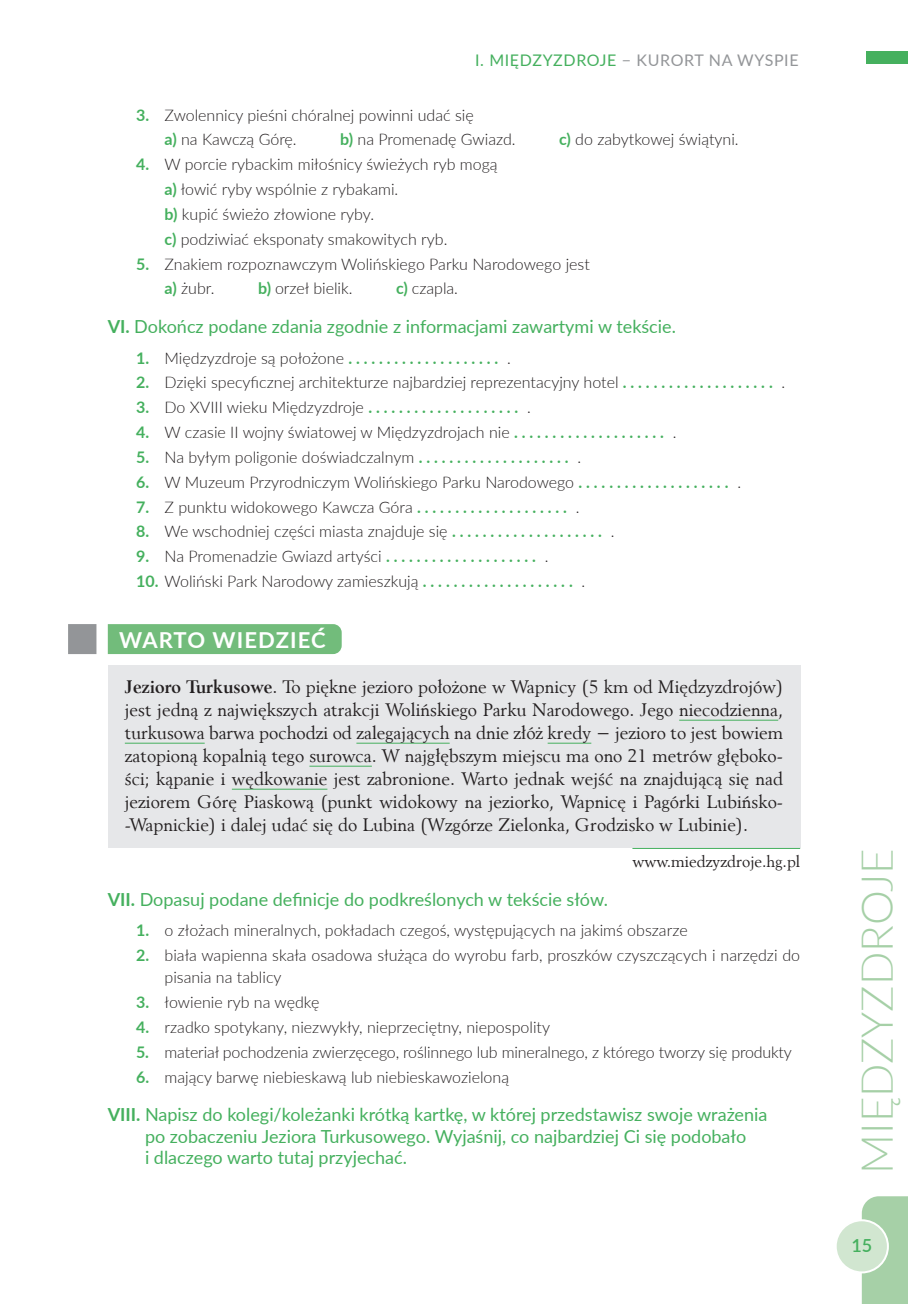
<style>
.page{position:relative;width:908px;height:1304px;background:#fff}
.page>*{position:absolute;margin:0;border:0;box-sizing:border-box;transform-origin:0 0}
.t1{font:300 44px "Lato";color:#a6d0a7}
.t2{font:700 22px "Lato";letter-spacing:.05em;color:#fff}
.t3{font:18px/23px "Revival 565 EU";color:#231f20;text-align:justify}
.t4{font:18px/21.6px "Lato";color:#45b05e}
.t5{font:600 18px "Lato";color:#45b05e}
.t6{font:300 16px/24.8px "Lato";color:#231f20}
.t7{font:16px "Lato";letter-spacing:.04em;color:#939598}
.t8{font:16px "Revival 565 EU";color:#231f20}
.s1{color:#45b05e}
.s2{font-weight:700;color:#45b05e}
.s3{font-weight:700}
</style>
<div class="page">
<div style="left:835px;top:1220px;width:52px;height:52px;background:#d1e6d0;border-radius:50%"></div>
<div style="left:834px;top:1219px;width:54px;height:54px;border:2px solid #fff;border-radius:50%"></div>
<div style="left:866px;top:51px;width:41px;height:12px;background:#45b05e"></div>
<div style="left:108px;top:624px;width:233px;height:30px;background:#72bc7b"></div>
<div style="left:68px;top:624px;width:28px;height:30px;background:#939598"></div>
<div style="left:108px;top:665px;width:691px;height:182px;background:#e6e7e9"></div>
<hr style="left:678px;top:720px;width:99px;height:1px;background:#45b05e">
<hr style="left:125px;top:743px;width:79px;height:1px;background:#45b05e">
<hr style="left:356px;top:743px;width:93px;height:1px;background:#45b05e">
<hr style="left:547px;top:743px;width:44px;height:1px;background:#45b05e">
<hr style="left:309px;top:766px;width:62px;height:1px;background:#45b05e">
<hr style="left:232px;top:789px;width:95px;height:1px;background:#45b05e">
<hr style="left:632px;top:848px;width:167px;height:1px;background:#45b05e">
<svg style="left:861px;top:1196px;width:47px;height:108px"></svg>
<p class="t7" style="left:475px;top:49px;width:325px"><span class="s1">I. MIĘDZYZDROJE</span> − KURORT NA WYSPIE</p>
<p class="t6" style="left:164px;top:102px;width:310px;text-indent:-28px"><span class="s2">3.</span> Zwolennicy pieśni chóralnej powinni udać się <span class="s2">a)</span> na Kawczą Górę.</p>
<p class="t6" style="left:340px;top:127px;width:177px"><span class="s2">b)</span> na Promenadę Gwiazd.</p>
<p class="t6" style="left:559px;top:127px;width:181px"><span class="s2">c)</span> do zabytkowej świątyni.</p>
<p class="t6" style="left:164px;top:152px;width:334px;text-indent:-28px"><span class="s2">4.</span> W porcie rybackim miłośnicy świeżych ryb mogą <span class="s2">a)</span> łowić ryby wspólnie z rybakami.<br><span class="s2">b)</span> kupić świeżo złowione ryby.<br><span class="s2">c)</span> podziwiać eksponaty smakowitych ryb.</p>
<p class="t6" style="left:164px;top:251px;width:426px;text-indent:-28px"><span class="s2">5.</span> Znakiem rozpoznawczym Wolińskiego Parku Narodowego jest <span class="s2">a)</span> żubr.</p>
<p class="t6" style="left:258px;top:276px;width:96px"><span class="s2">b)</span> orzeł bielik.</p>
<p class="t6" style="left:396px;top:276px;width:63px"><span class="s2">c)</span> czapla.</p>
<p class="t4" style="left:108px;top:315px;width:569px"><span class="s3">VI.</span> Dokończ podane zdania zgodnie z informacjami zawartymi w tekście.</p>
<p class="t6" style="left:136px;top:345px;width:376px"><span class="s2">1.</span> Międzyzdroje są położone <span class="s2">. . . . . . . . . . . . . . . . . . . .</span> .</p>
<p class="t6" style="left:136px;top:370px;width:650px"><span class="s2">2.</span> Dzięki specyficznej architekturze najbardziej reprezentacyjny hotel <span class="s2">. . . . . . . . . . . . . . . . . . . .</span> .</p>
<p class="t6" style="left:136px;top:394px;width:396px"><span class="s2">3.</span> Do XVIII wieku Międzyzdroje <span class="s2">. . . . . . . . . . . . . . . . . . . .</span> .</p>
<p class="t6" style="left:136px;top:419px;width:541px"><span class="s2">4.</span> W czasie II wojny światowej w Międzyzdrojach nie <span class="s2">. . . . . . . . . . . . . . . . . . . .</span> .</p>
<p class="t6" style="left:136px;top:444px;width:446px"><span class="s2">5.</span> Na byłym poligonie doświadczalnym <span class="s2">. . . . . . . . . . . . . . . . . . . .</span> .</p>
<p class="t6" style="left:136px;top:469px;width:606px"><span class="s2">6.</span> W Muzeum Przyrodniczym Wolińskiego Parku Narodowego <span class="s2">. . . . . . . . . . . . . . . . . . . .</span> .</p>
<p class="t6" style="left:136px;top:494px;width:444px"><span class="s2">7.</span> Z punktu widokowego Kawcza Góra <span class="s2">. . . . . . . . . . . . . . . . . . . .</span> .</p>
<p class="t6" style="left:136px;top:519px;width:479px"><span class="s2">8.</span> We wschodniej części miasta znajduje się <span class="s2">. . . . . . . . . . . . . . . . . . . .</span> .</p>
<p class="t6" style="left:136px;top:543px;width:413px"><span class="s2">9.</span> Na Promenadzie Gwiazd artyści <span class="s2">. . . . . . . . . . . . . . . . . . . .</span> .</p>
<p class="t6" style="left:136px;top:568px;width:450px"><span class="s2">10.</span> Woliński Park Narodowy zamieszkują <span class="s2">. . . . . . . . . . . . . . . . . . . .</span> .</p>
<h2 class="t2" style="left:119px;top:623px;width:208px">WARTO WIEDZIEĆ</h2>
<p class="t3" style="left:125px;top:676px;width:659px"><span class="s3">Jezioro Turkusowe</span>. To piękne jezioro położone w Wapnicy (5 km od Międzyzdrojów) jest jedną z największych atrakcji Wolińskiego Parku Narodowego. Jego niecodzienna, turkusowa barwa pochodzi od zalegających na dnie złóż kredy − jezioro to jest bowiem zatopioną kopalnią tego surowca. W najgłębszym miejscu ma ono 21 metrów głęboko&shy;ści; kąpanie i wędkowanie jest zabronione. Warto jednak wejść na znajdującą się nad jeziorem Górę Piaskową (punkt widokowy na jeziorko, Wapnicę i Pagórki Lubińsko--Wapnickie) i dalej udać się do Lubina (Wzgórze Zielonka, Grodzisko w Lubinie).</p>
<p class="t8" style="left:632px;top:852px;width:169px">www.miedzyzdroje.hg.pl</p>
<p class="t4" style="left:108px;top:888px;width:501px"><span class="s3">VII.</span> Dopasuj podane definicje do podkreślonych w tekście słów.</p>
<p class="t6" style="left:136px;top:918px;width:552px"><span class="s2">1.</span> o złożach mineralnych, pokładach czegoś, występujących na jakimś obszarze</p>
<p class="t6" style="left:164px;top:944px;width:636px;line-height:22px;text-indent:-28px"><span class="s2">2.</span> biała wapienna skała osadowa służąca do wyrobu farb, proszków czyszczących i narzędzi do pisania na tablicy</p>
<p class="t6" style="left:136px;top:989px;width:185px"><span class="s2">3.</span> łowienie ryb na wędkę</p>
<p class="t6" style="left:136px;top:1014px;width:415px"><span class="s2">4.</span> rzadko spotykany, niezwykły, nieprzeciętny, niepospolity</p>
<p class="t6" style="left:136px;top:1039px;width:657px"><span class="s2">5.</span> materiał pochodzenia zwierzęcego, roślinnego lub mineralnego, z którego tworzy się produkty</p>
<p class="t6" style="left:136px;top:1064px;width:374px"><span class="s2">6.</span> mający barwę niebieskawą lub niebieskawozieloną</p>
<p class="t4" style="left:145px;top:1103px;width:623px;text-indent:-37px"><span class="s3">VIII.</span> Napisz do kolegi/koleżanki krótką kartkę, w której przedstawisz swoje wrażenia po zobaczeniu Jeziora Turkusowego. Wyjaśnij, co najbardziej Ci się podobało<br>i dlaczego warto tutaj przyjechać.</p>
<h1 class="t1" style="left:846px;top:1174px;width:326px;rotate:-90deg">MIĘDZYZDROJE</h1>
<p class="t5" style="left:850px;top:1233px;width:22px">15</p>
</div>
